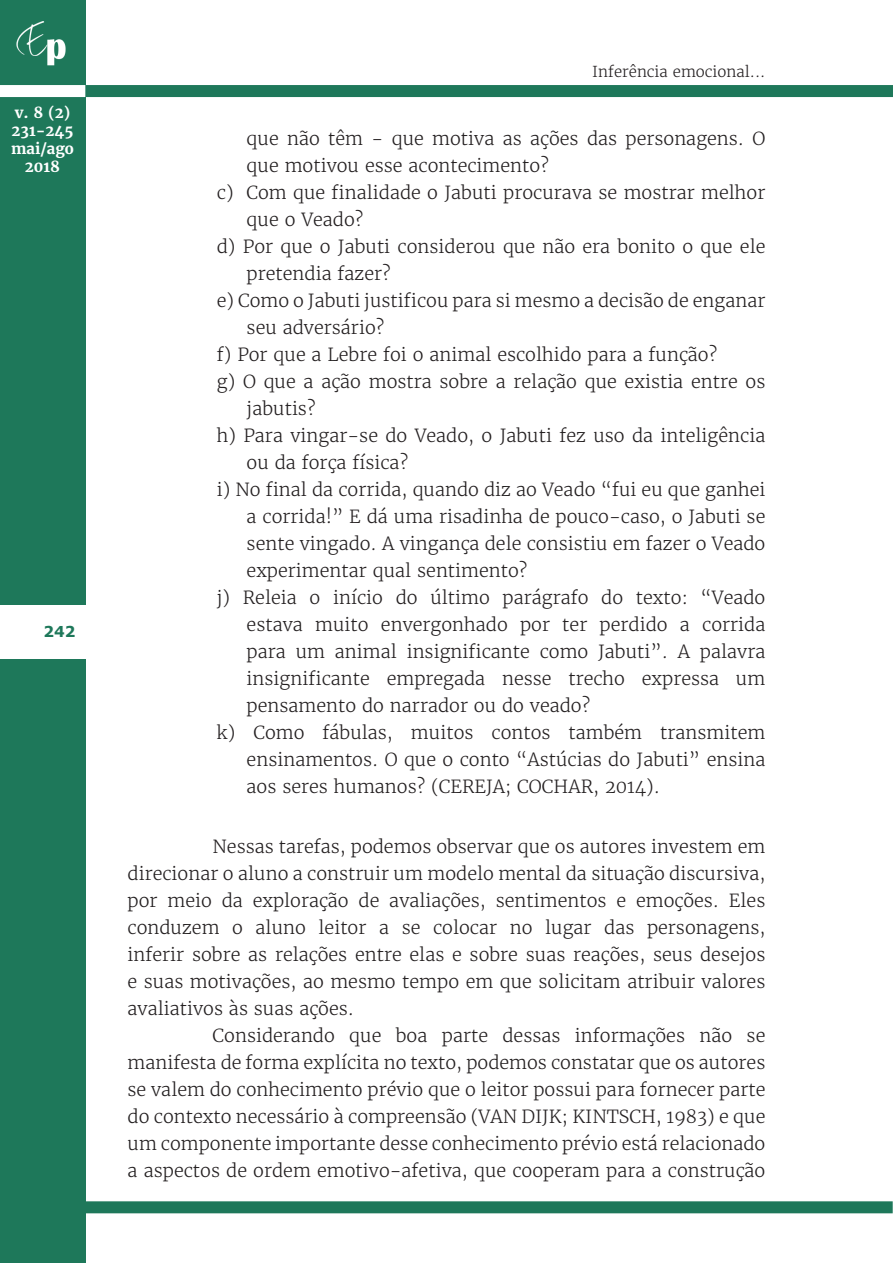
<style>
.page{position:relative;width:893px;height:1263px;background:#fff}
.page>*{position:absolute;margin:0;border:0;box-sizing:border-box;transform-origin:0 0}
.Alínea{font:300 18px/27px "Merriweather";color:#231f20}
.Corpo_do_artigo{font:300 18px/27px "Merriweather";color:#231f20;text-align:justify}
.t1{font:700 15px/18px "Merriweather";color:#fff;text-align:center}
.t2{font:300 15px "Merriweather";color:#231f20}
.t3{font:700 15px "Verdana";color:#1e785a}
</style>
<div class="page">
<div style="left:0;top:0;width:85px;height:1263px;background:#1e785a"></div>
<img style="left:16px;top:21px;width:50px;height:45px">
<div style="left:85px;top:85px;width:808px;height:12px;background:#1e785a"></div>
<div style="left:0;top:85px;width:85px;height:12px;background:#fff"></div>
<div style="left:0;top:605px;width:85px;height:53px;background:#fff"></div>
<div style="left:84px;top:1201px;width:809px;height:12px;background:#1e785a"></div>
<p class="t1" style="left:11px;top:103px;width:64px">v. 8 (2)<br>231-245 mai/ago<br>2018</p>
<p class="t3" style="left:44px;top:622px;width:33px">242</p>
<p class="t2" style="left:592px;top:62px;width:175px">Inferência emocional...</p>
<p class="Alínea" style="left:247px;top:125px;width:520px">que não têm - que motiva as ações das personagens. O que motivou esse acontecimento?</p>
<p class="Alínea" style="left:247px;top:179px;width:520px;text-indent:-30px">c) Com que finalidade o Jabuti procurava se mostrar melhor que o Veado?</p>
<p class="Alínea" style="left:247px;top:233px;width:520px;text-indent:-30px">d) Por que o Jabuti considerou que não era bonito o que ele pretendia fazer?</p>
<p class="Alínea" style="left:247px;top:287px;width:520px;text-indent:-30px">e) Como o Jabuti justificou para si mesmo a decisão de enganar seu adversário?</p>
<p class="Alínea" style="left:217px;top:341px;width:502px">f) Por que a Lebre foi o animal escolhido para a função?</p>
<p class="Alínea" style="left:247px;top:368px;width:520px;text-indent:-30px">g) O que a ação mostra sobre a relação que existia entre os jabutis?</p>
<p class="Alínea" style="left:247px;top:422px;width:520px;text-indent:-30px">h) Para vingar-se do Veado, o Jabuti fez uso da inteligência ou da força física?</p>
<p class="Alínea" style="left:247px;top:476px;width:520px;text-align:justify;text-indent:-30px">i) No final da corrida, quando diz ao Veado “fui eu que ganhei a corrida!” E dá uma risadinha de pouco-caso, o Jabuti se sente vingado. A vingança dele consistiu em fazer o Veado experimentar qual sentimento?</p>
<p class="Alínea" style="left:247px;top:584px;width:520px;text-align:justify;text-indent:-30px">j) Releia o início do último parágrafo do texto: “Veado estava muito envergonhado por ter perdido a corrida para um animal insignificante como Jabuti”. A palavra insignificante empregada nesse trecho expressa um pensamento do narrador ou do veado?</p>
<p class="Alínea" style="left:247px;top:719px;width:520px;text-align:justify;text-indent:-30px">k) Como fábulas, muitos contos também transmitem ensinamentos. O que o conto “Astúcias do Jabuti” ensina aos seres humanos? (CEREJA; COCHAR, 2014).</p>
<p class="Corpo_do_artigo" style="left:128px;top:833px;width:639px;text-indent:85px">Nessas tarefas, podemos observar que os autores investem em direcionar o aluno a construir um modelo mental da situação discursiva, por meio da exploração de avaliações, sentimentos e emoções. Eles conduzem o aluno leitor a se colocar no lugar das personagens, inferir sobre as relações entre elas e sobre suas reações, seus desejos e suas motivações, ao mesmo tempo em que solicitam atribuir valores avaliativos às suas ações.</p>
<p class="Corpo_do_artigo" style="left:128px;top:1022px;width:639px;text-indent:85px">Considerando que boa parte dessas informações não se manifesta de forma explícita no texto, podemos constatar que os autores se valem do conhecimento prévio que o leitor possui para fornecer parte do contexto necessário à compreensão (VAN DIJK; KINTSCH, 1983) e que um componente importante desse conhecimento prévio está relacionado a aspectos de ordem emotivo-afetiva, que cooperam para a construção</p>
</div>
